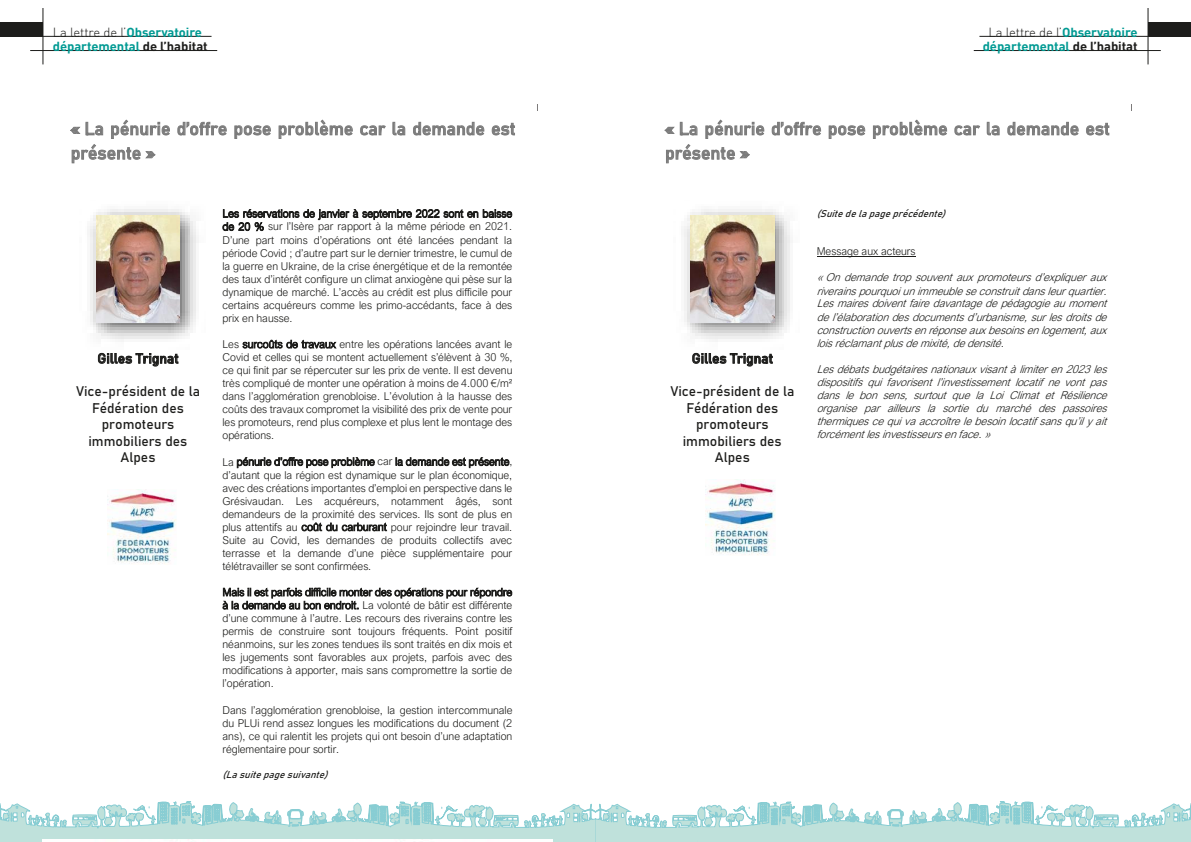
<style>
.page{position:relative;width:1191px;height:842px;background:#fff}
.page>*{position:absolute;margin:0;border:0;box-sizing:border-box;transform-origin:0 0}
.t1{font:300 17.7px/24.4px "Bahnschrift";color:#7b7b7b}
.t2{font:300 13.8px/16.5px "Bahnschrift";color:#1d1d1b;text-align:center}
.t3{font:700 13px/14px "DIN";letter-spacing:-.005em;color:#009a93}
.t4{font:300 10.8px/13.1px "Arial Nova";color:#1d1d1b;text-align:justify}
.t5{font:italic 300 10.8px/13px "Arial Nova";color:#1d1d1b;text-align:justify}
.t6{font:italic 300 9.8px "Bahnschrift";color:#1d1d1b}
.s1{font-weight:300;color:#1d1d1b}
.s2{color:#1d1d1b}
</style>
<div class="page">
<div style="left:0;top:22px;width:43px;height:14px;background:#1d1d1b"></div>
<hr style="left:0;top:36px;width:211px;height:1px;background:#1d1d1b">
<hr style="left:30px;top:50px;width:187px;height:1px;background:#1d1d1b">
<hr style="left:43px;top:8px;width:1px;height:56px;background:#1d1d1b">
<div style="left:1148px;top:22px;width:43px;height:14px;background:#1d1d1b"></div>
<hr style="left:979px;top:36px;width:212px;height:1px;background:#1d1d1b">
<hr style="left:973px;top:50px;width:187px;height:1px;background:#1d1d1b">
<hr style="left:1147px;top:8px;width:1px;height:56px;background:#1d1d1b">
<svg style="left:0;top:801px;width:1191px;height:41px"></svg>
<img style="left:43px;top:840px;width:510px;height:2px">
<img style="left:90px;top:209px;width:109px;height:133px">
<img style="left:96px;top:216px;width:84px;height:107px">
<img style="left:107px;top:489px;width:69px;height:75px">
<hr style="left:816px;top:256px;width:99px;height:1px;background:#1d1d1b">
<img style="left:684px;top:209px;width:106px;height:133px">
<img style="left:690px;top:216px;width:84px;height:107px">
<img style="left:705px;top:480px;width:70px;height:75px">
<p class="t3" style="left:53px;top:24px;width:156px"><span class="s1">La lettre de l’</span>Observatoire départemental <span class="s2">de l’habitat</span></p>
<p class="t3" style="left:982px;top:24px;width:156px;text-align:center"><span class="s1">La lettre de l’</span>Observatoire départemental <span class="s2">de l’habitat</span></p>
<h1 class="t1" style="left:71px;top:115px;width:446px">« La pénurie d’offre pose problème car la demande est présente »</h1>
<p class="t2" style="left:97px;top:349px;width:83px">Gilles Trignat</p>
<p class="t2" style="left:76px;top:382px;width:126px">Vice-président de la<br>Fédération des promoteurs immobiliers des<br>Alpes</p>
<p class="t4" style="left:222px;top:207px;width:291px">Les réservations de janvier à septembre 2022 sont en baisse de 20 % sur l’Isère par rapport à la même période en 2021.<br>D’une part moins d’opérations ont été lancées pendant la période Covid ; d’autre part sur le dernier trimestre, le cumul de la guerre en Ukraine, de la crise énergétique et de la remontée des taux d’intérêt configure un climat anxiogène qui pèse sur la dynamique de marché. L’accès au crédit est plus difficile pour certains acquéreurs comme les primo-accédants, face à des prix en hausse.</p>
<p class="t4" style="left:222px;top:338px;width:291px">Les surcoûts de travaux entre les opérations lancées avant le Covid et celles qui se montent actuellement s’élèvent à 30 %, ce qui finit par se répercuter sur les prix de vente. Il est devenu très compliqué de monter une opération à moins de 4.000 €/m² dans l’agglomération grenobloise. L’évolution à la hausse des coûts des travaux compromet la visibilité des prix de vente pour les promoteurs, rend plus complexe et plus lent le montage des opérations.</p>
<p class="t4" style="left:222px;top:455px;width:291px">La pénurie d’offre pose problème car la demande est présente, d’autant que la région est dynamique sur le plan économique, avec des créations importantes d’emploi en perspective dans le Grésivaudan. Les acquéreurs, notamment âgés, sont demandeurs de la proximité des services. Ils sont de plus en plus attentifs au coût du carburant pour rejoindre leur travail.<br>Suite au Covid, les demandes de produits collectifs avec terrasse et la demande d’une pièce supplémentaire pour télétravailler se sont confirmées.</p>
<p class="t4" style="left:222px;top:586px;width:291px">Mais il est parfois difficile monter des opérations pour répondre à la demande au bon endroit. La volonté de bâtir est différente d’une commune à l’autre. Les recours des riverains contre les permis de construire sont toujours fréquents. Point positif néanmoins, sur les zones tendues ils sont traités en dix mois et les jugements sont favorables aux projets, parfois avec des modifications à apporter, mais sans compromettre la sortie de l’opération.</p>
<p class="t4" style="left:222px;top:703px;width:291px">Dans l’agglomération grenobloise, la gestion intercommunale du PLUi rend assez longues les modifications du document (2 ans), ce qui ralentit les projets qui ont besoin d’une adaptation réglementaire pour sortir.</p>
<p class="t6" style="left:222px;top:767px;width:111px">(La suitepagesuivante)</p>
<h1 class="t1" style="left:665px;top:115px;width:446px">« La pénurie d’offre pose problème car la demande est présente »</h1>
<p class="t2" style="left:691px;top:349px;width:83px">Gilles Trignat</p>
<p class="t2" style="left:670px;top:382px;width:126px">Vice-président de la<br>Fédération des promoteurs immobiliers des<br>Alpes</p>
<p class="t6" style="left:816px;top:206px;width:135px">(Suite delapageprécédente)</p>
<p class="t4" style="left:816px;top:245px;width:100px">Message aux acteurs</p>
<p class="t5" style="left:816px;top:271px;width:295px">« Ondemandetropsouventauxpromoteursd’expliqueraux riverainspourquoiunimmeubleseconstruitdansleurquartier.<br>Lesmairesdoiventfairedavantagedepédagogieaumoment del’élaborationdesdocumentsd’urbanisme,surlesdroitsde constructionouvertsenréponseauxbesoinsenlogement,aux loisréclamant plusdemixité,dedensité.</p>
<p class="t5" style="left:816px;top:362px;width:295px">Lesdébatsbudgétairesnationauxvisantàlimiteren2023les dispositifs qui favorisent l’investissement locatif ne vont pas dans le bon sens, surtout que la Loi Climat et Résilience organise par ailleurs la sortie du marché des passoires thermiquescequivaaccroîtrelebesoinlocatifsansqu’ilyait forcémentlesinvestisseursenface. »</p>
</div>
